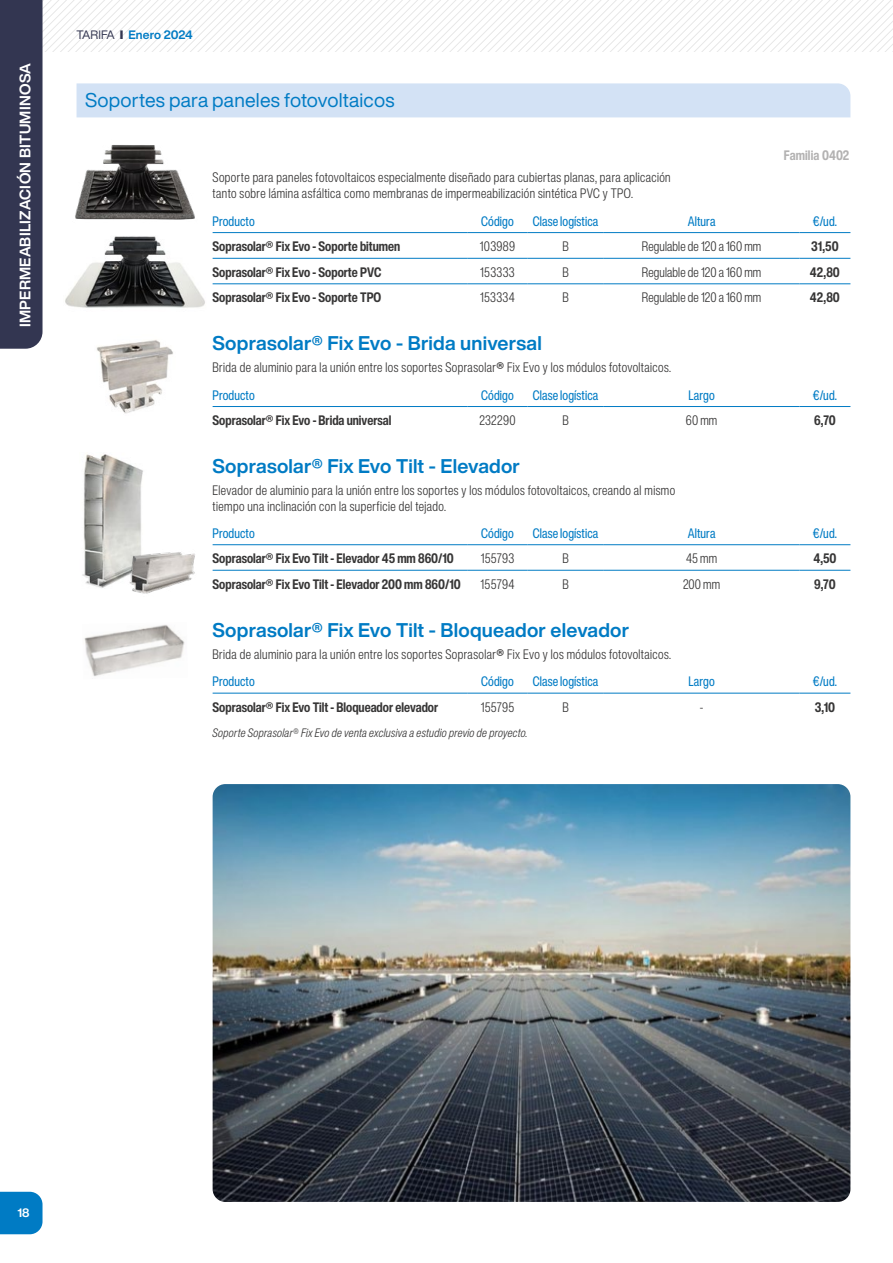
<style>
.page{position:relative;width:893px;height:1263px;background:#fff}
.page>*{position:absolute;margin:0;border:0;box-sizing:border-box;transform-origin:0 0}
.t1{font:700 19.5px "Helvetica Now Display";letter-spacing:.01em;color:#007bc4}
.t2{font:19.5px "Helvetica Now Display";letter-spacing:.01em;color:#007bc4}
.t3{font:700 15px "Helvetica Now Display";letter-spacing:.02em;color:#fff}
.t4{font:300 13.5px/16.5px "Helvetica Now Disp Cn";letter-spacing:.03em;color:#373636}
.t5{font:700 13.5px "Helvetica Now Disp Cn";color:#373636}
.t6{font:13.5px "Helvetica Now Disp Cn";letter-spacing:.01em;color:#007bc4}
.t7{font:300 13.5px "Helvetica Now Disp Cn";letter-spacing:.01em;color:#373636}
.t8{font:700 13.5px "Helvetica Now Disp Cn";letter-spacing:.01em;color:#b3b2b2}
.t9{font:italic 300 12px "Helvetica Now Disp Cn";letter-spacing:.03em;color:#373636}
.t10{font:700 12px "Helvetica Now Display";letter-spacing:-.005em;color:#007bc4}
.t11{font:700 12px "Helvetica Now Display";color:#fff}
.s1{font-weight:400;color:#333651}
.s2{font-weight:900;color:#333651}
.s3{font-family:"Helvetica Now Display"}
.s4{font-family:"Helvetica Now Display";font-weight:700}
</style>
<div class="page">
<svg style="left:43px;top:0;width:850px;height:51px"></svg>
<div style="left:0;top:1192px;width:43px;height:42px;background:#007bc4"></div>
<div style="left:77px;top:83px;width:773px;height:34px;background:#d3e2f5"></div>
<hr style="left:213px;top:258px;width:255px;height:1px;background:#007bc4">
<hr style="left:468px;top:258px;width:59px;height:1px;background:#007bc4">
<hr style="left:527px;top:258px;width:77px;height:1px;background:#007bc4">
<hr style="left:604px;top:258px;width:195px;height:1px;background:#007bc4">
<hr style="left:799px;top:258px;width:51px;height:1px;background:#007bc4">
<hr style="left:213px;top:232px;width:255px;height:1px;background:#007bc4">
<hr style="left:468px;top:232px;width:59px;height:1px;background:#007bc4">
<hr style="left:527px;top:232px;width:77px;height:1px;background:#007bc4">
<hr style="left:604px;top:232px;width:195px;height:1px;background:#007bc4">
<hr style="left:799px;top:232px;width:51px;height:1px;background:#007bc4">
<hr style="left:213px;top:284px;width:255px;height:1px;background:#007bc4">
<hr style="left:468px;top:284px;width:59px;height:1px;background:#007bc4">
<hr style="left:527px;top:284px;width:77px;height:1px;background:#007bc4">
<hr style="left:604px;top:284px;width:195px;height:1px;background:#007bc4">
<hr style="left:799px;top:284px;width:51px;height:1px;background:#007bc4">
<hr style="left:213px;top:406px;width:255px;height:1px;background:#007bc4">
<hr style="left:468px;top:406px;width:59px;height:1px;background:#007bc4">
<hr style="left:527px;top:406px;width:77px;height:1px;background:#007bc4">
<hr style="left:604px;top:406px;width:195px;height:1px;background:#007bc4">
<hr style="left:799px;top:406px;width:51px;height:1px;background:#007bc4">
<hr style="left:213px;top:693px;width:255px;height:1px;background:#007bc4">
<hr style="left:468px;top:693px;width:59px;height:1px;background:#007bc4">
<hr style="left:527px;top:693px;width:77px;height:1px;background:#007bc4">
<hr style="left:604px;top:693px;width:195px;height:1px;background:#007bc4">
<hr style="left:799px;top:693px;width:51px;height:1px;background:#007bc4">
<hr style="left:213px;top:544px;width:255px;height:1px;background:#007bc4">
<hr style="left:468px;top:544px;width:59px;height:1px;background:#007bc4">
<hr style="left:527px;top:544px;width:77px;height:1px;background:#007bc4">
<hr style="left:604px;top:544px;width:195px;height:1px;background:#007bc4">
<hr style="left:799px;top:544px;width:51px;height:1px;background:#007bc4">
<hr style="left:213px;top:570px;width:255px;height:1px;background:#007bc4">
<hr style="left:468px;top:570px;width:59px;height:1px;background:#007bc4">
<hr style="left:527px;top:570px;width:77px;height:1px;background:#007bc4">
<hr style="left:604px;top:570px;width:195px;height:1px;background:#007bc4">
<hr style="left:799px;top:570px;width:51px;height:1px;background:#007bc4">
<div style="left:0;top:0;width:43px;height:349px;background:#333651"></div>
<img style="left:75px;top:145px;width:120px;height:75px">
<img style="left:65px;top:236px;width:140px;height:72px">
<img style="left:96px;top:340px;width:77px;height:74px">
<img style="left:82px;top:454px;width:61px;height:134px">
<img style="left:124px;top:550px;width:71px;height:44px">
<img style="left:84px;top:625px;width:101px;height:52px">
<img style="left:213px;top:784px;width:637px;height:418px">
<p class="t3" style="left:15px;top:327px;width:266px;rotate:-90deg">IMPERMEABILIZACIÓN BITUMINOSA</p>
<p class="t10" style="left:77px;top:27px;width:118px"><span class="s1">TARIFA</span> <span class="s2">I</span> Enero 2024</p>
<h1 class="t2" style="left:85px;top:86px;width:311px">Soportes para paneles fotovoltaicos</h1>
<p class="t4" style="left:213px;top:168px;width:460px">Soporte para paneles fotovoltaicos especialmente diseñado para cubiertas planas, para aplicación tanto sobre lámina asfáltica como membranas de impermeabilización sintética PVC y TPO.</p>
<p class="t8" style="left:784px;top:146px;width:67px">Familia 0402</p>
<p class="t6" style="left:213px;top:212px;width:44px">Producto</p>
<p class="t6" style="left:481px;top:212px;width:34px">Código</p>
<p class="t6" style="left:533px;top:212px;width:67px">Clase logística</p>
<p class="t6" style="left:688px;top:212px;width:29px">Altura</p>
<p class="t6" style="left:813px;top:212px;width:26px">€/ud.</p>
<p class="t5" style="left:213px;top:238px;width:189px">Soprasolar<span class="s3">®</span> Fix Evo - Soporte bitumen</p>
<p class="t4" style="left:480px;top:238px;width:37px">103989</p>
<p class="t4" style="left:562px;top:238px;width:8px">B</p>
<p class="t7" style="left:642px;top:238px;width:121px">Regulable de 120 a 160 mm</p>
<p class="t5" style="left:811px;top:238px;width:29px">31,50</p>
<p class="t5" style="left:213px;top:263px;width:170px">Soprasolar<span class="s3">®</span> Fix Evo - Soporte PVC</p>
<p class="t4" style="left:480px;top:264px;width:36px">153333</p>
<p class="t4" style="left:562px;top:264px;width:8px">B</p>
<p class="t7" style="left:642px;top:263px;width:121px">Regulable de 120 a 160 mm</p>
<p class="t5" style="left:810px;top:263px;width:31px">42,80</p>
<p class="t5" style="left:213px;top:289px;width:170px">Soprasolar<span class="s3">®</span> Fix Evo - Soporte TPO</p>
<p class="t4" style="left:480px;top:289px;width:36px">153334</p>
<p class="t4" style="left:562px;top:289px;width:8px">B</p>
<p class="t7" style="left:642px;top:289px;width:121px">Regulable de 120 a 160 mm</p>
<p class="t5" style="left:810px;top:289px;width:31px">42,80</p>
<h1 class="t1" style="left:213px;top:330px;width:331px">Soprasolar® Fix Evo - Brida universal</h1>
<p class="t4" style="left:213px;top:359px;width:460px">Brida de aluminio para la unión entre los soportes Soprasolar<span class="s4">®</span> Fix Evo y los módulos fotovoltaicos.</p>
<p class="t6" style="left:213px;top:386px;width:44px">Producto</p>
<p class="t6" style="left:481px;top:386px;width:34px">Código</p>
<p class="t6" style="left:533px;top:386px;width:67px">Clase logística</p>
<p class="t6" style="left:688px;top:386px;width:28px">Largo</p>
<p class="t6" style="left:813px;top:386px;width:26px">€/ud.</p>
<p class="t5" style="left:213px;top:412px;width:180px">Soprasolar<span class="s3">®</span> Fix Evo - Brida universal</p>
<p class="t4" style="left:479px;top:412px;width:38px">232290</p>
<p class="t4" style="left:562px;top:412px;width:8px">B</p>
<p class="t4" style="left:686px;top:412px;width:33px">60 mm</p>
<p class="t5" style="left:814px;top:412px;width:23px">6,70</p>
<h1 class="t1" style="left:213px;top:453px;width:309px">Soprasolar® Fix Evo Tilt - Elevador</h1>
<p class="t4" style="left:213px;top:482px;width:464px">Elevador de aluminio para la unión entre los soportes y los módulos fotovoltaicos, creando al mismo tiempo una inclinación con la superficie del tejado.</p>
<p class="t6" style="left:213px;top:524px;width:44px">Producto</p>
<p class="t6" style="left:481px;top:524px;width:34px">Código</p>
<p class="t6" style="left:533px;top:524px;width:67px">Clase logística</p>
<p class="t6" style="left:688px;top:524px;width:29px">Altura</p>
<p class="t6" style="left:813px;top:524px;width:26px">€/ud.</p>
<p class="t5" style="left:213px;top:550px;width:243px">Soprasolar<span class="s3">®</span> Fix Evo Tilt - Elevador 45 mm 860/10</p>
<p class="t4" style="left:481px;top:550px;width:35px">155793</p>
<p class="t4" style="left:562px;top:550px;width:8px">B</p>
<p class="t4" style="left:686px;top:550px;width:33px">45 mm</p>
<p class="t5" style="left:813px;top:550px;width:25px">4,50</p>
<p class="t5" style="left:213px;top:575px;width:250px">Soprasolar<span class="s3">®</span> Fix Evo Tilt - Elevador 200 mm 860/10</p>
<p class="t4" style="left:481px;top:576px;width:35px">155794</p>
<p class="t4" style="left:562px;top:576px;width:8px">B</p>
<p class="t4" style="left:683px;top:576px;width:39px">200 mm</p>
<p class="t5" style="left:814px;top:575px;width:23px">9,70</p>
<h1 class="t1" style="left:213px;top:616px;width:418px">Soprasolar® Fix Evo Tilt - Bloqueador elevador</h1>
<p class="t4" style="left:213px;top:646px;width:460px">Brida de aluminio para la unión entre los soportes Soprasolar<span class="s4">®</span> Fix Evo y los módulos fotovoltaicos.</p>
<p class="t6" style="left:213px;top:673px;width:44px">Producto</p>
<p class="t6" style="left:481px;top:673px;width:34px">Código</p>
<p class="t6" style="left:533px;top:673px;width:67px">Clase logística</p>
<p class="t6" style="left:688px;top:673px;width:28px">Largo</p>
<p class="t6" style="left:813px;top:673px;width:26px">€/ud.</p>
<p class="t5" style="left:213px;top:698px;width:227px">Soprasolar<span class="s3">®</span> Fix Evo Tilt - Bloqueador elevador</p>
<p class="t4" style="left:481px;top:699px;width:35px">155795</p>
<p class="t4" style="left:562px;top:699px;width:8px">B</p>
<p class="t4" style="left:700px;top:699px;width:5px">-</p>
<p class="t5" style="left:815px;top:698px;width:22px">3,10</p>
<p class="t9" style="left:213px;top:725px;width:316px">Soporte Soprasolar® Fix Evo de venta exclusiva a estudio previo de proyecto.</p>
<p class="t11" style="left:17px;top:1205px;width:14px">18</p>
</div>
